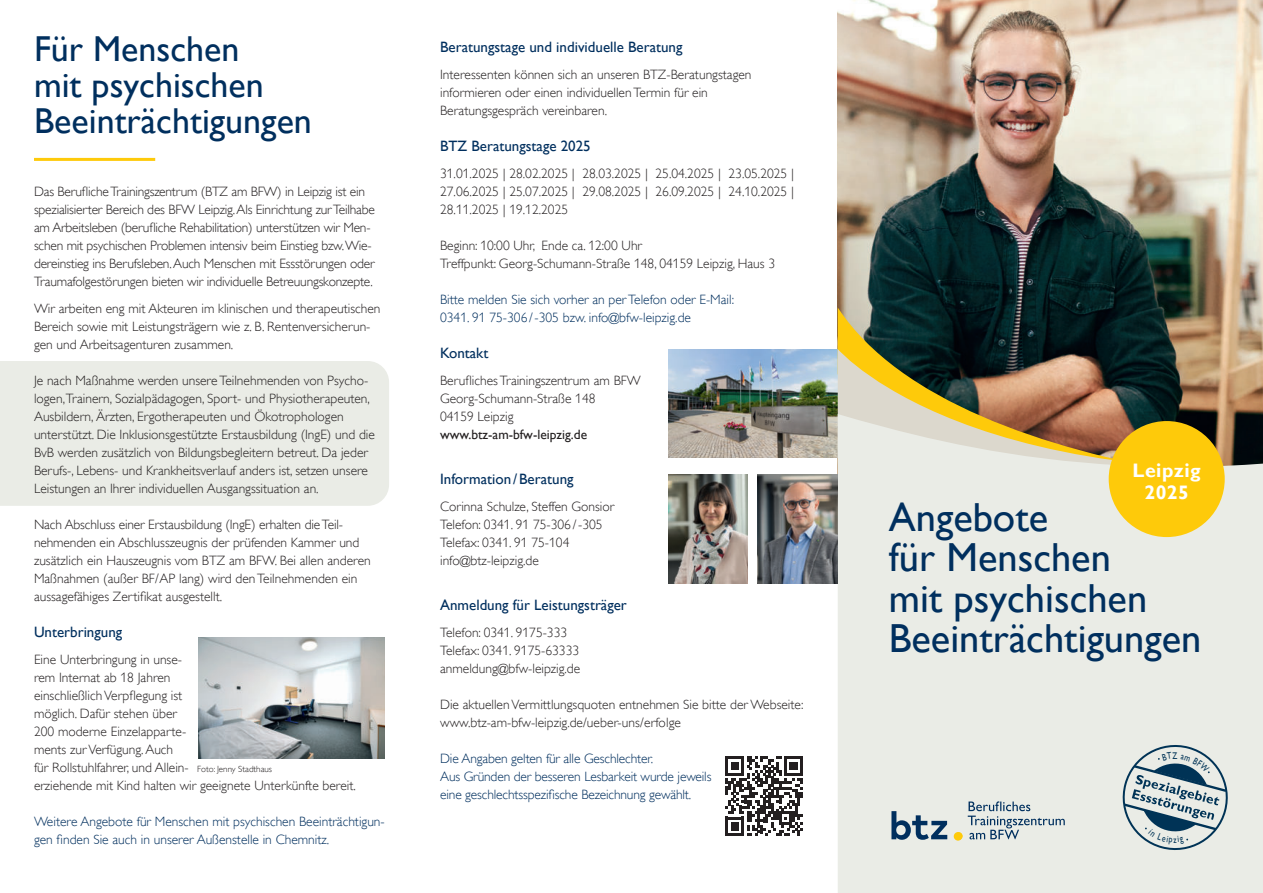
<style>
.page{position:relative;width:1263px;height:893px;background:#fff}
.page>*{position:absolute;margin:0;border:0;box-sizing:border-box;transform-origin:0 0}
.t1{font:40.5px/40.5px "Gill Sans Alt One WGL";color:#002f5e}
.t2{font:36px/36px "Gill Sans Alt One WGL";color:#002f5e}
.t3{font:700 19.5px/22.5px "Gill Sans Alt One WGL";letter-spacing:.025em;color:#fff;text-align:center}
.t4{font:15px "Gill Sans Alt One WGL";color:#002f5e}
.t5{font:13.5px/18px "Gill Sans Alt One WGL Light";color:#231f20}
.t6{font:13.5px/18px "Gill Sans Alt One WGL Light";color:#002f5e}
.t7{font:13.5px "Gill Sans Alt One WGL";color:#231f20}
.t8{font:9.6px "Gill Sans Alt One WGL";color:#003356;scale:.78 1}
.t9{font:9px "Gill Sans Alt One WGL Light";color:#231f20}
</style>
<div class="page">
<img style="left:837px;top:0;width:426px;height:475px">
<img style="left:198px;top:637px;width:187px;height:121px">
<img style="left:668px;top:349px;width:170px;height:108px">
<div style="left:0;top:361px;width:389px;height:145px;background:#eaece6"></div>
<hr style="left:34px;top:158px;width:121px;height:3px;background:#feca0a">
<svg style="left:838px;top:308px;width:425px;height:41px;background:#3b4537"></svg>
<svg style="left:838px;top:349px;width:425px;height:25px;background:#5f5b41"></svg>
<svg style="left:838px;top:374px;width:425px;height:519px;background:#dedcd1"></svg>
<img style="left:758px;top:475px;width:80px;height:108px">
<img style="left:668px;top:475px;width:80px;height:108px">
<svg style="left:726px;top:756px;width:77px;height:80px"></svg>
<div style="left:1109px;top:421px;width:116px;height:116px;background:#feca0a;border-radius:50%"></div>
<svg style="left:968px;top:801px;width:97px;height:38px;background:#c2cccf"></svg>
<div style="left:955px;top:832px;width:8px;height:8px;background:#f6d452;border-radius:50%"></div>
<svg style="left:891px;top:811px;width:56px;height:29px;background:#869bac"></svg>
<div style="left:954px;top:832px;width:8px;height:9px;background:#feca0a;border-radius:50%"></div>
<svg style="left:1117px;top:739px;width:116px;height:117px;background:#bac6c8"></svg>
<h2 class="t2" style="left:34px;top:35px;width:279px">Für Menschen<br>mit psychischen<br>Beeinträchtigungen</h2>
<p class="t5" style="left:34px;top:183px;width:342px">Das Berufliche Trainingszentrum (BTZ am BFW) in Leipzig ist ein spezialisierter Bereich des BFW Leipzig. Als Einrichtung zur Teilhabe am Arbeitsleben (berufliche Rehabilitation) unterstützen wir Men&shy;schen mit psychischen Problemen intensiv beim Einstieg bzw. Wie&shy;dereinstieg ins Berufsleben. Auch Menschen mit Essstörungen oder Traumafolgestörungen bieten wir individuelle Betreuungskonzepte.</p>
<p class="t5" style="left:34px;top:300px;width:348px">Wir arbeiten eng mit Akteuren im klinischen und therapeutischen<br>Bereich sowie mit Leistungsträgern wie z. B. Rentenversicherun&shy;gen und Arbeitsagenturen zusammen.</p>
<p class="t5" style="left:34px;top:373px;width:342px">Je nach Maßnahme werden unsere Teilnehmenden von Psycho&shy;logen,Trainern, Sozialpädagogen, Sport- und Physiotherapeuten, Ausbildern, Ärzten, Ergotherapeuten und Ökotrophologen unterstützt. Die Inklusionsgestützte Erstausbildung (IngE) und die BvB werden zusätzlich von Bildungsbegleitern betreut. Da jeder Berufs-, Lebens- und Krankheitsverlauf anders ist, setzen unsere Leistungen an Ihrer individuellen Ausgangssituation an.</p>
<p class="t5" style="left:34px;top:516px;width:338px">Nach Abschluss einer Erstausbildung (IngE) erhalten die Teil&shy;nehmenden ein Abschlusszeugnis der prüfenden Kammer und zusätzlich ein Hauszeugnis vom BTZ am BFW. Bei allen anderen Maßnahmen (außer BF/AP lang) wird den Teilnehmenden ein aussagefähiges Zertifikat ausgestellt.</p>
<p class="t4" style="left:34px;top:627px;width:90px">Unterbringung</p>
<p class="t5" style="left:34px;top:652px;width:323px">Eine Unterbringung in unse-<br>rem Internat ab 18 Jahren<br>einschließlich Verpflegung ist<br>möglich. Dafür stehen über<br>200 moderne Einzelapparte-<br>ments zur Verfügung. Auch<br>für Rollstuhlfahrer, und Allein-<br>erziehende mit Kind halten wir geeignete Unterkünfte bereit.</p>
<p class="t6" style="left:34px;top:813px;width:352px">Weitere Angebote für Menschen mit psychischen Beeinträchtigun&shy;gen finden Sie auch in unserer Außenstelle in Chemnitz.</p>
<p class="t9" style="left:197px;top:763px;width:76px">Foto: Jenny Stadthaus</p>
<p class="t4" style="left:440px;top:42px;width:244px">Beratungstage und individuelle Beratung</p>
<p class="t5" style="left:440px;top:67px;width:313px">Interessenten können sich an unseren BTZ-Beratungstagen informieren oder einen individuellen Termin für ein<br>Beratungsgespräch vereinbaren.</p>
<p class="t4" style="left:440px;top:141px;width:152px">BTZ Beratungstage 2025</p>
<p class="t5" style="left:440px;top:166px;width:355px;text-align:justify">31.01.2025 | 28.02.2025 | 28.03.2025 | 25.04.2025 | 23.05.2025 | 27.06.2025 | 25.07.2025 | 29.08.2025 | 26.09.2025 | 24.10.2025 | 28.11.2025 | 19.12.2025</p>
<p class="t5" style="left:440px;top:238px;width:337px">Beginn: 10:00 Uhr, Ende ca. 12:00 Uhr<br>Treffpunkt: Georg-Schumann-Straße 148, 04159 Leipzig, Haus 3</p>
<p class="t6" style="left:440px;top:292px;width:295px">Bitte melden Sie sich vorher an per Telefon oder E-Mail:<br>0341. 91 75-306/-305 bzw. info@bfw-leipzig.de</p>
<p class="t4" style="left:440px;top:348px;width:50px">Kontakt</p>
<p class="t5" style="left:440px;top:372px;width:202px">Berufliches Trainingszentrum am BFW<br>Georg-Schumann-Straße 148<br>04159 Leipzig</p>
<p class="t7" style="left:440px;top:430px;width:149px">www.btz-am-bfw-leipzig.de</p>
<p class="t4" style="left:440px;top:474px;width:135px">Information /Beratung</p>
<p class="t5" style="left:440px;top:499px;width:176px">Corinna Schulze, Steffen Gonsior<br>Telefon: 0341. 91 75-306/-305<br>Telefax: 0341. 91 75-104 info@btz-leipzig.de</p>
<p class="t4" style="left:440px;top:600px;width:188px">Anmeldung für Leistungsträger</p>
<p class="t5" style="left:440px;top:625px;width:142px">Telefon: 0341. 9175-333<br>Telefax: 0341. 9175-63333 anmeldung@bfw-leipzig.de</p>
<p class="t5" style="left:440px;top:696px;width:365px">Die aktuellen Vermittlungsquoten entnehmen Sie bitte der Webseite: www.btz-am-bfw-leipzig.de/ueber-uns/erfolge</p>
<p class="t6" style="left:440px;top:751px;width:273px">Die Angaben gelten für alle Geschlechter.<br>Aus Gründen der besseren Lesbarkeit wurde jeweils eine geschlechtsspezifische Bezeichnung gewählt.</p>
<h3 class="t3" style="left:1132px;top:461px;width:70px">Leipzig<br>2025</h3>
<h1 class="t1" style="left:889px;top:501px;width:314px">Angebote<br>für Menschen<br>mit psychischen<br>Beeinträchtigungen</h1>
<p class="t8" style="left:1172px;top:752px;width:8px">Z</p>
</div>
